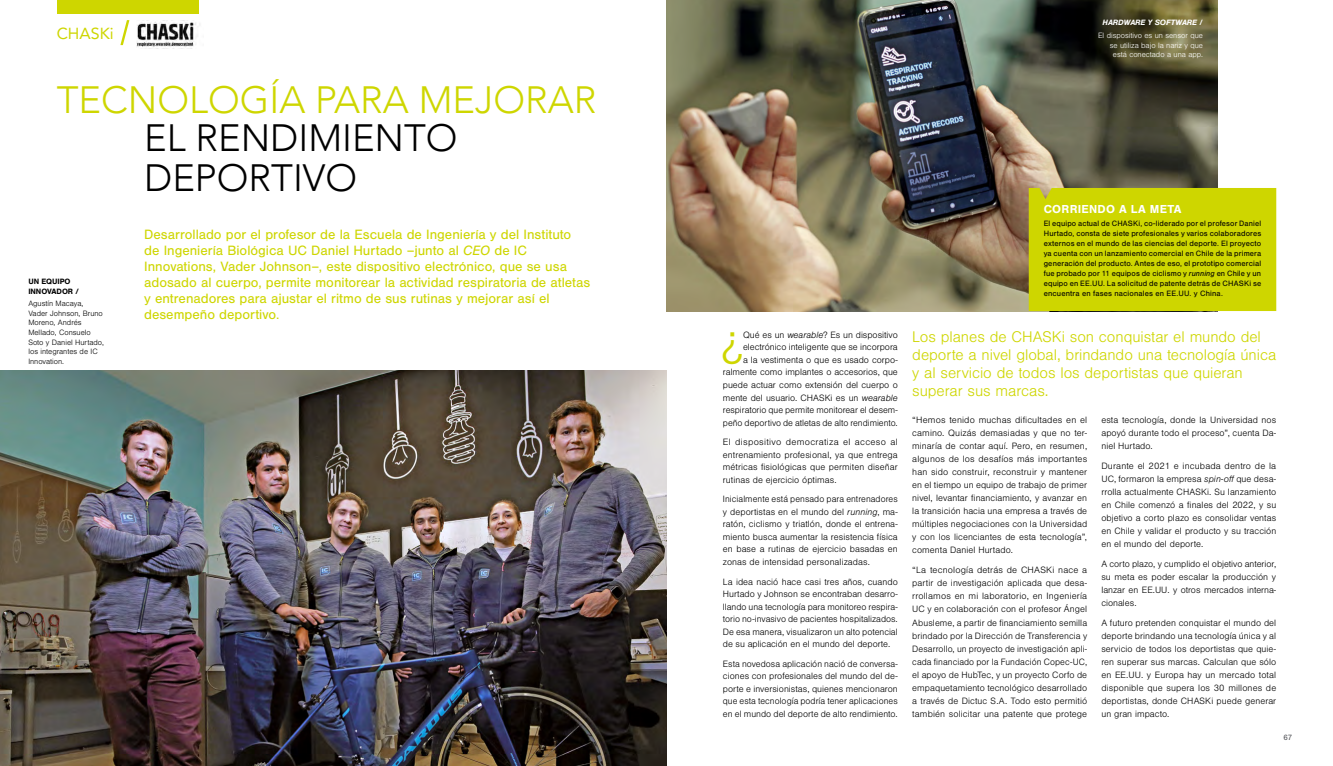
<style>
.page{position:relative;width:1333px;height:766px;background:#fff}
.page>*{position:absolute;margin:0;border:0;box-sizing:border-box;transform-origin:0 0}
.t1{font:300 47px "Nimbus San";color:#ced600}
.t2{font:300 38px/40px "Avenir";color:#000}
.t3{font:300 38px "Avenir";color:#ced600}
.t4{font:300 16px/18px "Nimbus San";letter-spacing:-.005em;color:#ced600}
.t5{font:16px "Avenir";color:#ced600}
.t6{font:14px/16px "Nimbus San";color:#ced600}
.t7{font:700 12px "Nimbus San";letter-spacing:.02em;color:#fff}
.t8{font:300 9.5px/13px "Nimbus San";letter-spacing:.005em;color:#000;text-align:justify}
.t9{font:8px/10px "Nimbus San";letter-spacing:.015em;color:#000;text-align:justify}
.t10{font:300 8px/9.6px "Nimbus San";color:#000}
.t11{font:300 8px/12.4px "Nimbus San";color:#fff;text-align:center}
.t12{font:700 8px/9.6px "Nimbus San";letter-spacing:-.01em;color:#000}
.t13{font:8px "Nimbus San";color:#54555a}
.s1{font-style:italic}
.s2{font-weight:700;font-style:italic}
.s3{font-weight:700}
</style>
<div class="page">
<img style="left:666px;top:0;width:551px;height:311px">
<div style="left:1028px;top:188px;width:248px;height:123px;background:#ced600"></div>
<img style="left:0;top:370px;width:666px;height:395px">
<svg style="left:120px;top:20px;width:9px;height:25px"></svg>
<div style="left:57px;top:0;width:141px;height:13px;background:#ced600"></div>
<img style="left:136px;top:20px;width:64px;height:27px">
<h3 class="t5" style="left:57px;top:21px;width:58px">CHASKi</h3>
<h2 class="t3" style="left:57px;top:77px;width:541px">TECNOLOGÍA PARA MEJORAR</h2>
<h2 class="t2" style="left:144px;top:117px;width:315px">EL RENDIMIENTO<br>DEPORTIVO</h2>
<p class="t6" style="left:144px;top:226px;width:448px">Desarrollado por el profesor de la Escuela de Ingeniería y del Instituto<br>de Ingeniería Biológica UC Daniel Hurtado –junto al <span class="s1">CEO</span> de IC Innovations, Vader Johnson–, este dispositivo electrónico, que se usa adosado al cuerpo, permite monitorear la actividad respiratoria de atletas y entrenadores para ajustar el ritmo de sus rutinas y mejorar así el desempeño deportivo.</p>
<p class="t12" style="left:28px;top:276px;width:52px">UN EQUIPO<br>INNOVADOR /</p>
<p class="t10" style="left:28px;top:299px;width:77px">Agustín Macaya,<br>Vader Johnson, Bruno<br>Moreno, Andrés<br>Mellado, Consuelo<br>Soto y Daniel Hurtado, los integrantes de IC<br>Innovation.</p>
<p class="t11" style="left:1097px;top:17px;width:106px"><span class="s2">HARDWARE Y SOFTWARE</span> <span class="s3">/<br></span>El dispositivo es un sensor que</p>
<p class="t11" style="left:1109px;top:40px;width:95px;line-height:9.6px">se utiliza bajo la nariz y que está conectado a una app.</p>
<p class="t8" style="left:723px;top:329px;width:176px;line-height:12.5px;text-align:right">Qué es un <span class="s1">wearable</span>? Es un dispositivo electrónico inteligente que se incorpora<br>a la vestimenta o que es usado corpo&shy;ralmente como implantes o accesorios, que puede actuar como extensión del cuerpo o mente del usuario. CHASKi es un <span class="s1">wearable </span>respiratorio que permite monitorear el desem&shy;peño deportivo de atletas de alto rendimiento.</p>
<p class="t8" style="left:723px;top:436px;width:176px;line-height:12.5px">El dispositivo democratiza el acceso al entrenamiento profesional, ya que entrega métricas fisiológicas que permiten diseñar rutinas de ejercicio óptimas.</p>
<p class="t8" style="left:723px;top:493px;width:176px;line-height:12.5px">Inicialmente está pensado para entrenadores y deportistas en el mundo del <span class="s1">running</span>, ma&shy;ratón, ciclismo y triatlón, donde el entrena&shy;miento busca aumentar la resistencia física en base a rutinas de ejercicio basadas en zonas de intensidad personalizadas.</p>
<p class="t8" style="left:723px;top:575px;width:176px;line-height:12.5px">La idea nació hace casi tres años, cuando Hurtado y Johnson se encontraban desarro&shy;llando una tecnología para monitoreo respira&shy;torio no-invasivo de pacientes hospitalizados.<br>De esa manera, visualizaron un alto potencial de su aplicación en el mundo del deporte.</p>
<p class="t8" style="left:723px;top:657px;width:176px;line-height:12.5px">Esta novedosa aplicación nació de conversa&shy;ciones con profesionales del mundo del de&shy;porte e inversionistas, quienes mencionaron que esta tecnología podría tener aplicaciones en el mundo del deporte de alto rendimiento.</p>
<h1 class="t1" style="left:721px;top:315px;width:24px">¿</h1>
<p class="t7" style="left:1043px;top:202px;width:139px">CORRIENDO A LA META</p>
<p class="t9" style="left:1043px;top:218px;width:219px">El equipo actual de CHASKi, co-liderado por el profesor Daniel Hurtado, consta de siete profesionales y varios colaboradores externos en el mundo de las ciencias del deporte. El proyecto ya cuenta con un lanzamiento comercial en Chile de la primera generación del producto. Antes de eso, el prototipo comercial fue probado por 11 equipos de ciclismo y <span class="s1">running</span> en Chile y un equipo en EE.UU. La solicitud de patente detrás de CHASKi se encuentra en fases nacionales en EE.UU. y China.</p>
<h3 class="t4" style="left:912px;top:328px;width:365px">Los planes de CHASKi son conquistar el mundo del deporte a nivel global, brindando una tecnología única y al servicio de todos los deportistas que quieran superar sus marcas.</h3>
<p class="t8" style="left:1101px;top:413px;width:176px">esta tecnología, donde la Universidad nos apoyó durante todo el proceso”, cuenta Da&shy;niel Hurtado.</p>
<p class="t8" style="left:1101px;top:459px;width:176px">Durante el 2021 e incubada dentro de la UC, formaron la empresa <span class="s1">spin-off</span> que desa&shy;rrolla actualmente CHASKi. Su lanzamiento en Chile comenzó a finales del 2022, y su objetivo a corto plazo es consolidar ventas en Chile y validar el producto y su tracción en el mundo del deporte.</p>
<p class="t8" style="left:1101px;top:557px;width:176px">A corto plazo, y cumplido el objetivo anterior, su meta es poder escalar la producción y lanzar en EE.UU. y otros mercados interna&shy;cionales.</p>
<p class="t8" style="left:1101px;top:616px;width:176px">A futuro pretenden conquistar el mundo del deporte brindando una tecnología única y al servicio de todos los deportistas que quie&shy;ren superar sus marcas. Calculan que sólo en EE.UU. y Europa hay un mercado total disponible que supera los 30 millones de deportistas, donde CHASKi puede generar un gran impacto.</p>
<p class="t8" style="left:912px;top:413px;width:176px">“Hemos tenido muchas dificultades en el camino. Quizás demasiadas y que no ter&shy;minaría de contar aquí. Pero, en resumen, algunos de los desafíos más importantes han sido construir, reconstruir y mantener en el tiempo un equipo de trabajo de primer nivel, levantar financiamiento, y avanzar en la transición hacia una empresa a través de múltiples negociaciones con la Universidad y con los licenciantes de esta tecnología”, comenta Daniel Hurtado.</p>
<p class="t8" style="left:912px;top:563px;width:176px">“La tecnología detrás de CHASKi nace a partir de investigación aplicada que desa&shy;rrollamos en mi laboratorio, en Ingeniería UC y en colaboración con el profesor Ángel Abusleme, a partir de financiamiento semilla brindado por la Dirección de Transferencia y Desarrollo, un proyecto de investigación apli&shy;cada financiado por la Fundación Copec-UC, el apoyo de HubTec, y un proyecto Corfo de empaquetamiento tecnológico desarrollado a través de Dictuc S.A. Todo esto permitió también solicitar una patente que protege</p>
<p class="t13" style="left:1283px;top:733px;width:10px">67</p>
</div>
